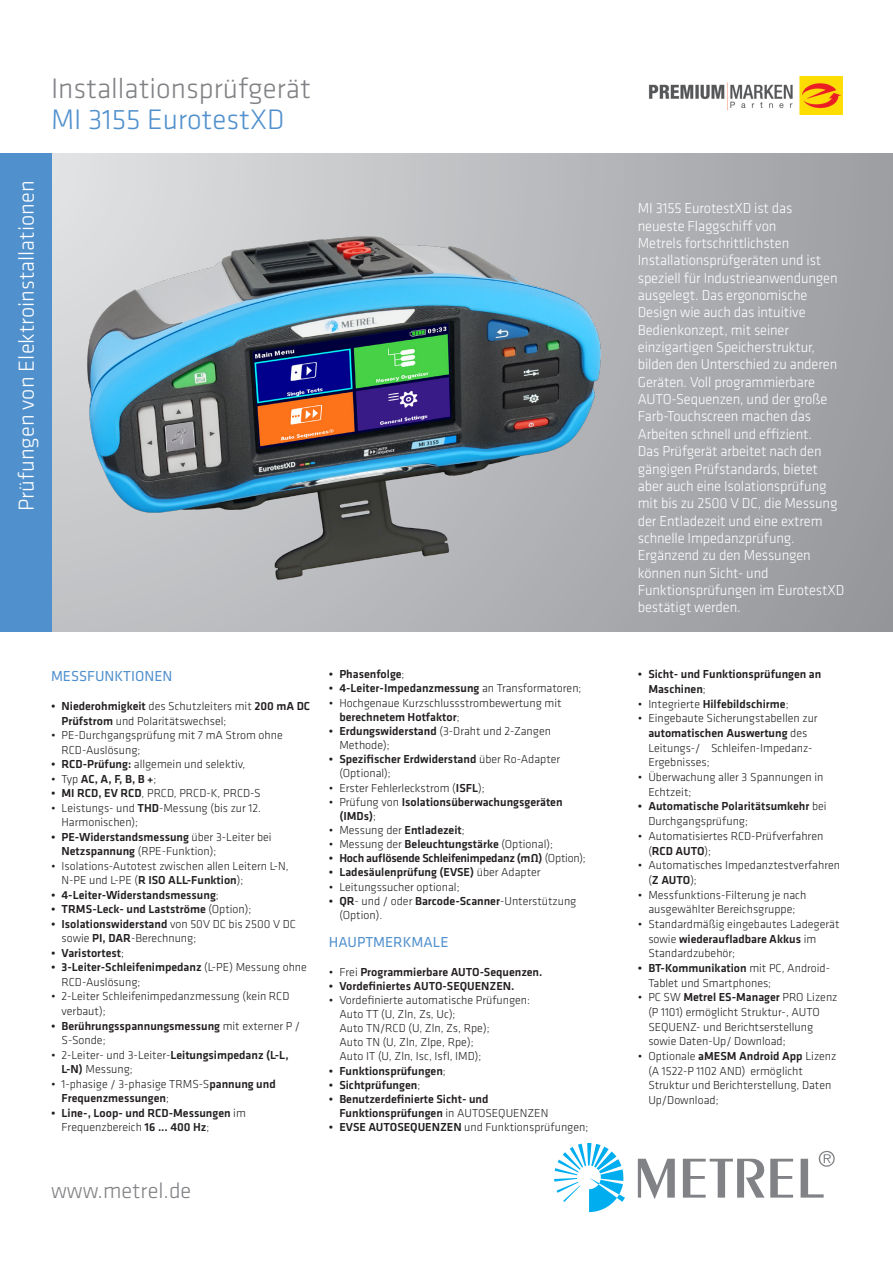
<style>
.page{position:relative;width:893px;height:1263px;background:#fff}
.page>*{position:absolute;margin:0;border:0;box-sizing:border-box;transform-origin:0 0}
.naslov{font:300 29.25px "Klavika";color:#808285}
.naslov-2{font:300 29.25px "Klavika";color:#5090cc}
.naslov-3{font:300 22.5px "Klavika";color:#fff}
.t1{font:300 22.5px "Klavika";color:#808285}
.podnaslov{font:300 15px/17.4px "Klavika";letter-spacing:-.01em;color:#fff}
.podnaslov-2{font:15px "Klavika";color:#5090cc}
.Bulet_FUNCTIONS{font:300 12px/14.7px "Klavika";color:#231f20}
.t2{font:500 12px/14.5px "Klavika";color:#231f20}
.t3{font:500 12px "Klavika";letter-spacing:-.02em;color:#231f20}
.s1{font-weight:500}
.s2{font-weight:300}
</style>
<div class="page">
<svg style="left:51px;top:153px;width:842px;height:478px;background:#adafb2"></svg>
<svg style="left:554px;top:1143px;width:71px;height:69px"></svg>
<svg style="left:638px;top:1150px;width:197px;height:49px"></svg>
<div style="left:0;top:153px;width:51px;height:478px;background:#5090cc"></div>
<img style="left:66px;top:215px;width:557px;height:386px">
<img style="left:648px;top:77px;width:194px;height:38px">
<p class="naslov" style="left:51px;top:71px;width:261px">Installationsprüfgerät</p>
<p class="naslov-2" style="left:51px;top:102px;width:235px">MI 3155 EurotestXD</p>
<p class="naslov-3" style="left:13px;top:511px;width:332px;rotate:-90deg">Prüfungen von Elektroinstallationen</p>
<p class="podnaslov-2" style="left:51px;top:666px;width:123px">MESSFUNKTIONEN</p>
<p class="Bulet_FUNCTIONS" style="left:62px;top:699px;width:250px;text-indent:-10px"><span class="s1">• Niederohmigkeit</span> des Schutzleiters mit <span class="s1">200 mA DC<br>Prüfstrom</span> und Polaritätswechsel;</p>
<p class="Bulet_FUNCTIONS" style="left:62px;top:728px;width:223px;text-indent:-10px">• PE-Durchgangsprüfung mit 7 mA Strom ohne<br>RCD-Auslösung;</p>
<p class="Bulet_FUNCTIONS" style="left:51px;top:757px;width:196px"><span class="s1">• RCD-Prüfung:</span> allgemein und selektiv,</p>
<p class="t2" style="left:51px;top:771px;width:107px"><span class="s2">• Typ</span> AC, A, F, B, B +<span class="s2">;</span></p>
<p class="Bulet_FUNCTIONS" style="left:51px;top:786px;width:211px"><span class="s1">• MI RCD, EV RCD</span>, PRCD, PRCD-K, PRCD-S</p>
<p class="Bulet_FUNCTIONS" style="left:62px;top:800px;width:201px;text-indent:-10px">• Leistungs- und <span class="s1">THD</span>-Messung (bis zur 12.<br>Harmonischen);</p>
<p class="t2" style="left:62px;top:829px;width:212px;text-indent:-10px">• PE-Widerstandsmessung <span class="s2">über 3-Leiter bei<br></span>Netzspannung <span class="s2">(RPE-Funktion);</span></p>
<p class="Bulet_FUNCTIONS" style="left:62px;top:858px;width:229px;text-indent:-10px">• Isolations-Autotest zwischen allen Leitern L-N,<br>N-PE und L-PE (<span class="s1">R ISO ALL-Funktion</span>);</p>
<p class="t2" style="left:51px;top:887px;width:169px">• 4-Leiter-Widerstandsmessung<span class="s2">;</span></p>
<p class="t2" style="left:51px;top:902px;width:202px">• TRMS-Leck- und Lastströme <span class="s2">(Option);</span></p>
<p class="Bulet_FUNCTIONS" style="left:62px;top:916px;width:236px;text-indent:-10px"><span class="s1">• Isolationswiderstand</span> von 50V DC bis 2500 V DC sowie <span class="s1">PI, DAR</span>-Berechnung;</p>
<p class="t2" style="left:51px;top:945px;width:74px">• Varistortest<span class="s2">;</span></p>
<p class="Bulet_FUNCTIONS" style="left:62px;top:960px;width:247px;text-indent:-10px"><span class="s1">• 3-Leiter-Schleifenimpedanz</span> (L-PE) Messung ohne<br>RCD-Auslösung;</p>
<p class="Bulet_FUNCTIONS" style="left:62px;top:989px;width:229px;text-indent:-10px">• 2-Leiter Schleifenimpedanzmessung (kein RCD verbaut);</p>
<p class="t2" style="left:62px;top:1018px;width:240px;text-indent:-10px">• Berührungsspannungsmessung <span class="s2">mit externer P /<br>S-Sonde;</span></p>
<p class="Bulet_FUNCTIONS" style="left:62px;top:1047px;width:229px;text-indent:-10px">• 2-Leiter- und 3-Leiter-<span class="s1">Leitungsimpedanz (L-L,<br>L-N)</span> Messung;</p>
<p class="Bulet_FUNCTIONS" style="left:62px;top:1076px;width:216px;text-indent:-10px">• 1-phasige / 3-phasige TRMS-S<span class="s1">pannung und<br>Frequenzmessungen</span>;</p>
<p class="t2" style="left:62px;top:1105px;width:186px;text-indent:-10px">• Line-, Loop- und RCD-Messungen <span class="s2">im<br>Frequenzbereich</span> 16 ... 400 Hz<span class="s2">;</span></p>
<p class="t1" style="left:51px;top:1177px;width:142px">www.metrel.de</p>
<p class="t2" style="left:329px;top:667px;width:77px">• Phasenfolge<span class="s2">;</span></p>
<p class="t2" style="left:329px;top:681px;width:254px">• 4-Leiter-Impedanzmessung <span class="s2">an Transformatoren;</span></p>
<p class="Bulet_FUNCTIONS" style="left:339px;top:695px;width:224px;line-height:14.1px;text-indent:-10px">• Hochgenaue Kurzschlussstrombewertung mit <span class="s1">berechnetem Hotfaktor</span>;</p>
<p class="Bulet_FUNCTIONS" style="left:339px;top:724px;width:213px;line-height:14.1px;text-indent:-10px"><span class="s1">• Erdungswiderstand</span> (3-Draht und 2-Zangen<br>Methode);</p>
<p class="t2" style="left:339px;top:752px;width:222px;line-height:14.1px;text-indent:-10px">• Spezifischer Erdwiderstand <span class="s2">über Ro-Adapter (Optional);</span></p>
<p class="Bulet_FUNCTIONS" style="left:329px;top:780px;width:157px">• Erster Fehlerleckstrom (<span class="s1">ISFL</span>);</p>
<p class="t2" style="left:339px;top:794px;width:225px;line-height:14.1px;text-indent:-10px"><span class="s2">• Prüfung von</span> Isolationsüberwachungsgeräten (IMDs)<span class="s2">;</span></p>
<p class="Bulet_FUNCTIONS" style="left:329px;top:822px;width:137px">• Messung der <span class="s1">Entladezeit</span>;</p>
<p class="Bulet_FUNCTIONS" style="left:329px;top:837px;width:226px">• Messung der <span class="s1">Beleuchtungstärke</span> (Optional);</p>
<p class="t3" style="left:329px;top:850px;width:258px">• Hoch auflösende Schleifenimpedanz (mΩ) <span class="s2">(Option);</span></p>
<p class="t2" style="left:329px;top:865px;width:213px">• Ladesäulenprüfung (EVSE) <span class="s2">über Adapter</span></p>
<p class="Bulet_FUNCTIONS" style="left:329px;top:879px;width:132px">• Leitungssucher optional;</p>
<p class="Bulet_FUNCTIONS" style="left:339px;top:893px;width:239px;line-height:14.1px;text-indent:-10px"><span class="s1">• QR</span>- und / oder <span class="s1">Barcode-Scanner</span>-Unterstützung (Option).</p>
<p class="podnaslov-2" style="left:329px;top:932px;width:121px">HAUPTMERKMALE</p>
<p class="t2" style="left:329px;top:964px;width:215px"><span class="s2">• Frei</span> Programmierbare AUTO-Sequenzen.</p>
<p class="t2" style="left:329px;top:978px;width:187px">• Vordefiniertes AUTO-SEQUENZEN.</p>
<p class="Bulet_FUNCTIONS" style="left:329px;top:992px;width:203px">• Vordefinierte automatische Prüfungen:</p>
<p class="Bulet_FUNCTIONS" style="left:339px;top:1006px;width:118px">Auto TT (U, Zln, Zs, Uc);</p>
<p class="Bulet_FUNCTIONS" style="left:339px;top:1021px;width:152px">Auto TN/RCD (U, Zln, Zs, Rpe);</p>
<p class="Bulet_FUNCTIONS" style="left:339px;top:1035px;width:136px">Auto TN (U, Zln, Zlpe, Rpe);</p>
<p class="Bulet_FUNCTIONS" style="left:339px;top:1049px;width:143px">Auto IT (U, Zln, Isc, Isfl, IMD);</p>
<p class="t2" style="left:329px;top:1063px;width:118px">• Funktionsprüfungen<span class="s2">;</span></p>
<p class="t2" style="left:329px;top:1077px;width:93px">• Sichtprüfungen<span class="s2">;</span></p>
<p class="t2" style="left:339px;top:1091px;width:210px;line-height:14.1px;text-indent:-10px">• Benutzerdefinierte Sicht- und<br>Funktionsprüfungen <span class="s2">in AUTOSEQUENZEN</span></p>
<p class="Bulet_FUNCTIONS" style="left:329px;top:1120px;width:261px"><span class="s1">• EVSE AUTOSEQUENZEN</span> und Funktionsprüfungen;</p>
<p class="podnaslov" style="left:638px;top:199px;width:208px">MI 3155 EurotestXD ist das<br>neueste Flaggschiff von<br>Metrels fortschrittlichsten<br>Installationsprüfgeräten und ist speziell für Industrieanwendungen ausgelegt. Das ergonomische<br>Design wie auch das intuitive<br>Bedienkonzept, mit seiner einzigartigen Speicherstruktur, bilden den Unterschied zu anderen<br>Geräten. Voll programmierbare<br>AUTO-Sequenzen, und der große<br>Farb-Touchscreen machen das<br>Arbeiten schnell und effizient.<br>Das Prüfgerät arbeitet nach den gängigen Prüfstandards, bietet aber auch eine Isolationsprüfung mit bis zu 2500 V DC, die Messung der Entladezeit und eine extrem schnelle Impedanzprüfung.<br>Ergänzend zu den Messungen können nun Sicht- und<br>Funktionsprüfungen im EurotestXD bestätigt werden.</p>
<p class="t2" style="left:648px;top:667px;width:175px;text-indent:-10px">• Sicht- und Funktionsprüfungen an<br>Maschinen<span class="s2">;</span></p>
<p class="t2" style="left:638px;top:696px;width:152px"><span class="s2">• Integrierte</span> Hilfebildschirme<span class="s2">;</span></p>
<p class="Bulet_FUNCTIONS" style="left:648px;top:711px;width:171px;text-indent:-10px">• Eingebaute Sicherungstabellen zur <span class="s1">automatischen Auswertung</span> des<br>Leitungs-/ Schleifen-Impedanz-<br>Ergebnisses;</p>
<p class="Bulet_FUNCTIONS" style="left:648px;top:770px;width:177px;text-indent:-10px">• Überwachung aller 3 Spannungen in<br>Echtzeit;</p>
<p class="t2" style="left:648px;top:799px;width:180px;text-indent:-10px">• Automatische Polaritätsumkehr <span class="s2">bei<br>Durchgangsprüfung;</span></p>
<p class="Bulet_FUNCTIONS" style="left:648px;top:828px;width:177px;text-indent:-10px">• Automatisiertes RCD-Prüfverfahren (<span class="s1">RCD AUTO</span>);</p>
<p class="Bulet_FUNCTIONS" style="left:648px;top:858px;width:193px;text-indent:-10px">• Automatisches Impedanztestverfahren (<span class="s1">Z AUTO</span>);</p>
<p class="Bulet_FUNCTIONS" style="left:638px;top:887px;width:170px;text-align:center">• Messfunktions-Filterung je nach ausgewählter Bereichsgruppe;</p>
<p class="Bulet_FUNCTIONS" style="left:648px;top:916px;width:193px;text-indent:-10px">• Standardmäßig eingebautes Ladegerät sowie <span class="s1">wiederaufladbare Akkus</span> im<br>Standardzubehör;</p>
<p class="Bulet_FUNCTIONS" style="left:648px;top:960px;width:183px;text-indent:-10px"><span class="s1">• BT-Kommunikation</span> mit PC, Android-<br>Tablet und Smartphones;</p>
<p class="Bulet_FUNCTIONS" style="left:648px;top:990px;width:191px;text-indent:-10px">• PC SW <span class="s1">Metrel ES-Manager</span> PRO Lizenz (P 1101) ermöglicht Struktur-, AUTO SEQUENZ- und Berichtserstellung sowie Daten-Up/ Download;</p>
<p class="Bulet_FUNCTIONS" style="left:648px;top:1049px;width:190px;text-indent:-10px">• Optionale <span class="s1">aMESM Android App</span> Lizenz (A 1522-P 1102 AND) ermöglicht<br>Struktur und Berichterstellung, Daten<br>Up/Download;</p>
</div>
